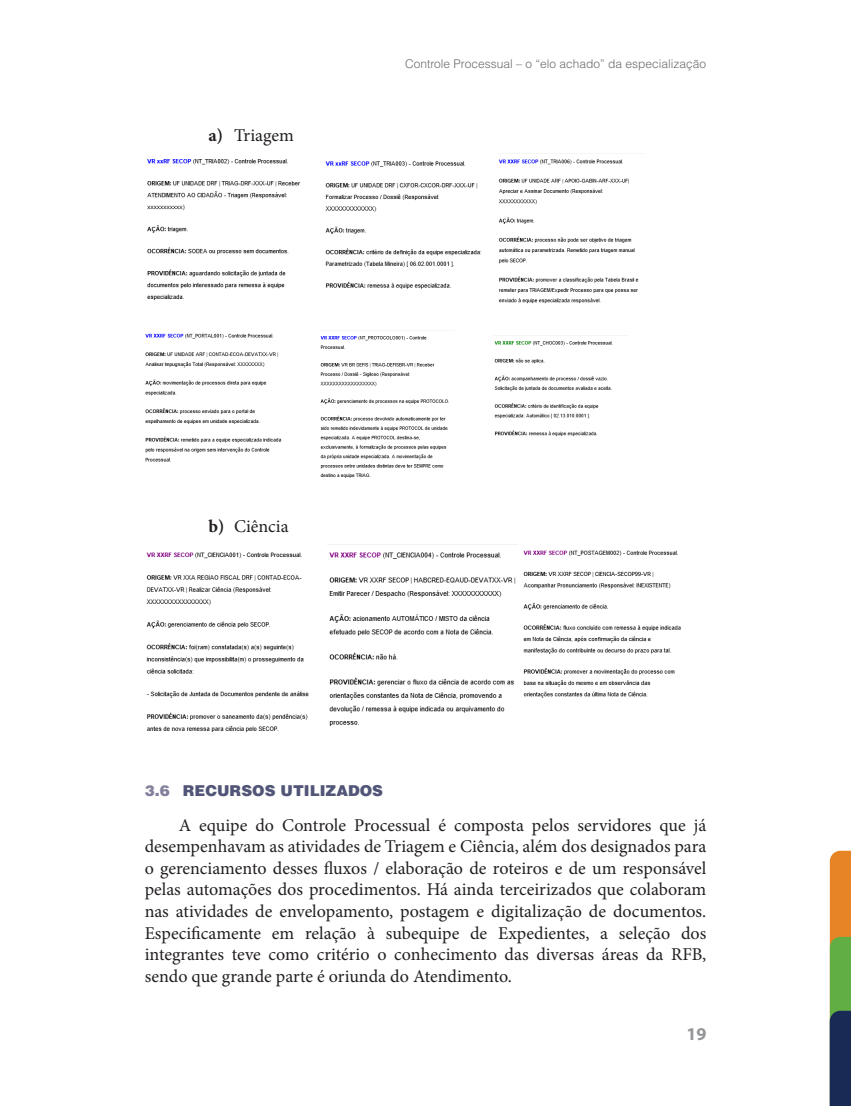
<style>
.page{position:relative;width:851px;height:1106px;background:#fff}
.page>*{position:absolute;margin:0;border:0;box-sizing:border-box;transform-origin:0 0}
._01_texto{font:18px/21.6px "Minion Pro";color:#231f20;text-align:justify}
.t1{font:700 18px "Myriad Pro";color:#939598}
.titulo_02{font:900 15px "Helvetica";color:#515577}
.t2{font:300 12px "Helvetica";color:#6c6d70}
.s1{font-weight:700}
.s2{color:#82809a}
</style>
<div class="page">
<svg style="left:829px;top:850px;width:21px;height:256px;background:#797447"></svg>
<img style="left:147px;top:159px;width:153px;height:142px">
<img style="left:325px;top:161px;width:157px;height:128px">
<img style="left:498px;top:159px;width:141px;height:145px">
<img style="left:145px;top:333px;width:137px;height:129px">
<img style="left:320px;top:336px;width:129px;height:142px">
<img style="left:494px;top:341px;width:119px;height:96px">
<img style="left:146px;top:552px;width:163px;height:180px">
<img style="left:327px;top:544px;width:191px;height:182px">
<img style="left:523px;top:550px;width:158px;height:148px">
<p class="_01_texto" style="left:208px;top:124px;width:87px"><span class="s1">a)</span> Triagem</p>
<p class="t2" style="left:405px;top:56px;width:303px">Controle Processual – o “elo achado” da especialização</p>
<p class="_01_texto" style="left:208px;top:515px;width:82px"><span class="s1">b)</span> Ciência</p>
<p class="titulo_02" style="left:145px;top:781px;width:240px"><span class="s2">3.6</span> RECURSOS UTILIZADOS</p>
<p class="_01_texto" style="left:145px;top:814px;width:563px;text-indent:34px">A equipe do Controle Processual é composta pelos servidores que já desempenhavam as atividades de Triagem e Ciência, além dos designados para o gerenciamento desses fluxos / elaboração de roteiros e de um responsável pelas automações dos procedimentos. Há ainda terceirizados que colaboram nas atividades de envelopamento, postagem e digitalização de documentos.<br>Especificamente em relação à subequipe de Expedientes, a seleção dos integrantes teve como critério o conhecimento das diversas áreas da RFB, sendo que grande parte é oriunda do Atendimento.</p>
<p class="t1" style="left:686px;top:1022px;width:21px">19</p>
</div>
